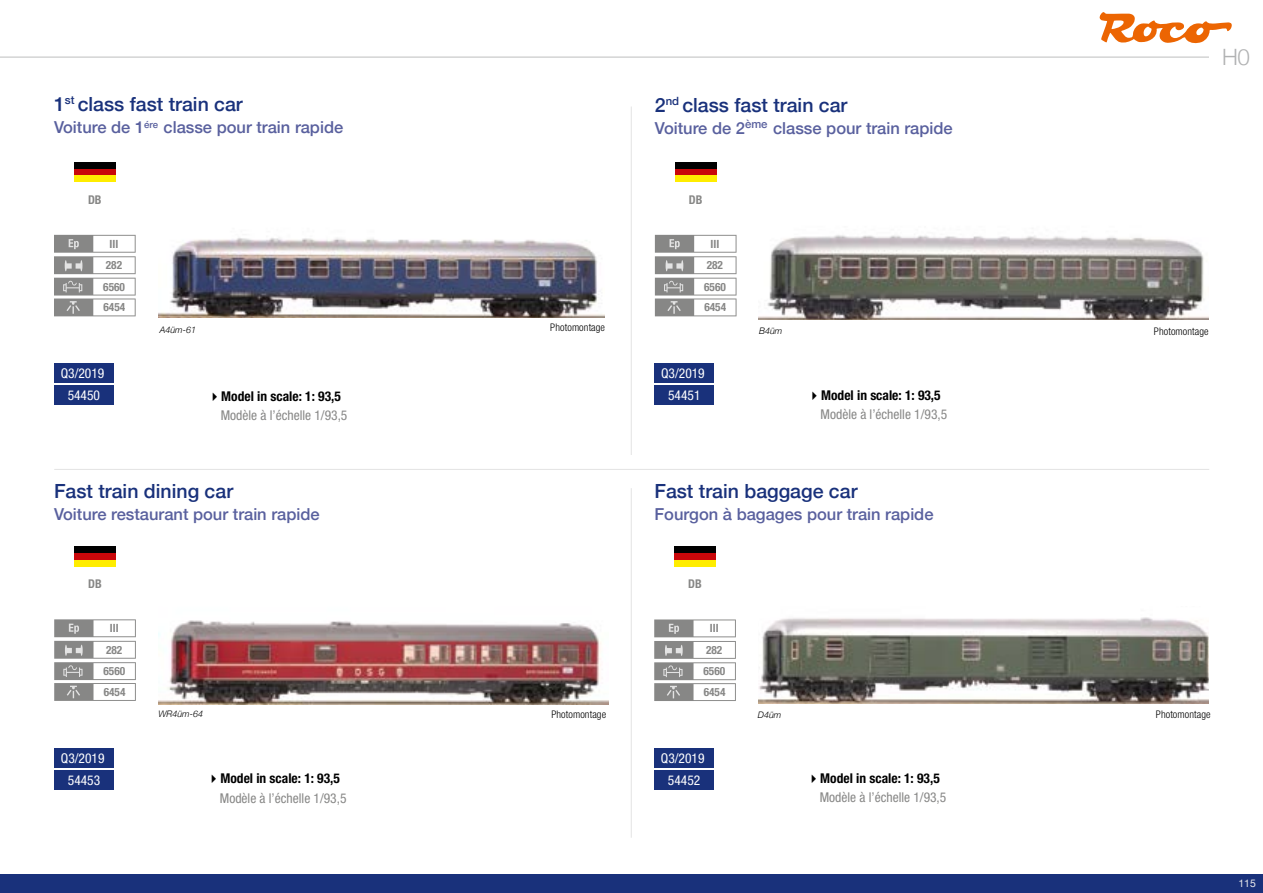
<style>
.page{position:relative;width:1263px;height:893px;background:#fff}
.page>*{position:absolute;margin:0;border:0;box-sizing:border-box;transform-origin:0 0}
.t1{font:300 22.5px "Helvetica Neue";color:#b1b2b3}
.t2{font:500 19.5px "Helvetica Neue";color:#19317b}
.t3{font:500 16.5px "Helvetica Neue";color:#59609e}
.t4{font:condensed 13.5px/19.5px "Helvetica Neue LT Std";color:#878786}
.t5{font:condensed 13.5px "Helvetica Neue LT Std";color:#fff}
.t6{font:700 condensed 12px "Helvetica Neue";color:#878786}
.t7{font:700 condensed 11.4px "Helvetica Neue LT Std";color:#878786}
.t8{font:300 condensed 10.5px "Helvetica Neue LT Std";letter-spacing:.01em;color:#000}
.t9{font:10.5px "Helvetica Neue";color:#ececed}
.t10{font:italic 300 9px "Helvetica Neue";color:#000}
.s1{color:#000}
.s2{font-weight:700;color:#000}
</style>
<div class="page">
<hr style="left:0;top:57px;width:1263px;height:1px;background:#bdbebe">
<svg style="left:0;top:874px;width:1px;height:19px"></svg>
<div style="left:1px;top:874px;width:1262px;height:19px;background:#19317b"></div>
<div style="left:1209px;top:43px;width:54px;height:34px;background:#fff"></div>
<svg style="left:1099px;top:12px;width:133px;height:32px"></svg>
<hr style="left:631px;top:488px;width:1px;height:350px;background:#e3e3e3">
<img style="left:758px;top:235px;width:451px;height:85px">
<hr style="left:54px;top:469px;width:1155px;height:1px;background:#e3e3e3">
<hr style="left:631px;top:107px;width:1px;height:348px;background:#e3e3e3">
<img style="left:158px;top:238px;width:447px;height:79px">
<div style="left:54px;top:386px;width:60px;height:19px;background:#19317b"></div>
<div style="left:654px;top:770px;width:60px;height:19px;background:#19317b"></div>
<div style="left:54px;top:770px;width:60px;height:19px;background:#19317b"></div>
<div style="left:654px;top:386px;width:60px;height:19px;background:#19317b"></div>
<div style="left:54px;top:364px;width:60px;height:19px;background:#19317b"></div>
<div style="left:654px;top:748px;width:60px;height:19px;background:#19317b"></div>
<div style="left:54px;top:748px;width:60px;height:19px;background:#19317b"></div>
<div style="left:654px;top:364px;width:60px;height:19px;background:#19317b"></div>
<div style="left:74px;top:162px;width:42px;height:7px;background:#000"></div>
<div style="left:74px;top:169px;width:42px;height:6px;background:#c9070a"></div>
<div style="left:74px;top:175px;width:42px;height:7px;background:#ffed00"></div>
<div style="left:674px;top:546px;width:42px;height:7px;background:#000"></div>
<div style="left:674px;top:553px;width:42px;height:7px;background:#c9070a"></div>
<div style="left:674px;top:560px;width:42px;height:7px;background:#ffed00"></div>
<div style="left:74px;top:546px;width:42px;height:7px;background:#000"></div>
<div style="left:74px;top:553px;width:42px;height:7px;background:#c9070a"></div>
<div style="left:74px;top:560px;width:42px;height:7px;background:#ffed00"></div>
<div style="left:675px;top:162px;width:42px;height:7px;background:#000"></div>
<div style="left:675px;top:169px;width:42px;height:6px;background:#c9070a"></div>
<div style="left:675px;top:175px;width:42px;height:7px;background:#ffed00"></div>
<svg style="left:54px;top:235px;width:82px;height:81px"></svg>
<svg style="left:654px;top:619px;width:82px;height:82px"></svg>
<svg style="left:54px;top:619px;width:82px;height:82px"></svg>
<svg style="left:655px;top:235px;width:81px;height:81px"></svg>
<img style="left:759px;top:617px;width:450px;height:87px">
<img style="left:158px;top:620px;width:450px;height:84px">
<h1 class="t1" style="left:1222px;top:39px;width:29px">H0</h1>
<h2 class="t2" style="left:54px;top:88px;width:190px">1<sup>st</sup> class fast train car</h2>
<p class="t3" style="left:54px;top:114px;width:291px">Voiture de 1<sup>ére</sup> classe pour train rapide</p>
<h2 class="t2" style="left:655px;top:89px;width:194px">2<sup>nd</sup> class fast train car</h2>
<p class="t3" style="left:655px;top:115px;width:299px">Voiture de 2<sup>ème</sup> classe pour train rapide</p>
<p class="t6" style="left:88px;top:189px;width:15px">DB</p>
<p class="t6" style="left:689px;top:189px;width:15px">DB</p>
<p class="t7" style="left:110px;top:237px;width:10px">III</p>
<p class="t7" style="left:710px;top:237px;width:10px">III</p>
<p class="t7" style="left:106px;top:258px;width:18px">282</p>
<p class="t7" style="left:707px;top:258px;width:18px">282</p>
<p class="t7" style="left:103px;top:280px;width:23px">6560</p>
<p class="t7" style="left:704px;top:280px;width:23px">6560</p>
<p class="t7" style="left:103px;top:300px;width:23px">6454</p>
<p class="t7" style="left:704px;top:300px;width:23px">6454</p>
<p class="t10" style="left:160px;top:322px;width:38px">A4üm-61</p>
<p class="t8" style="left:550px;top:321px;width:56px">Photomontage</p>
<p class="t10" style="left:759px;top:324px;width:25px">B4üm</p>
<p class="t8" style="left:1154px;top:325px;width:56px">Photomontage</p>
<p class="t5" style="left:61px;top:365px;width:45px">Q3/2019</p>
<p class="t5" style="left:661px;top:365px;width:45px">Q3/2019</p>
<p class="t5" style="left:68px;top:387px;width:34px">54450</p>
<p class="t4" style="left:221px;top:386px;width:128px;text-indent:-13px"><span class="s1">✔</span><span class="s2">Model in scale: 1: 93,5<br></span>Modèle à l’échelle 1/93,5</p>
<p class="t5" style="left:668px;top:387px;width:34px">54451</p>
<p class="t4" style="left:821px;top:385px;width:128px;text-indent:-13px"><span class="s1">✔</span><span class="s2">Model in scale: 1: 93,5<br></span>Modèle à l’échelle 1/93,5</p>
<h2 class="t2" style="left:54px;top:475px;width:181px">Fast train dining car</h2>
<p class="t3" style="left:54px;top:501px;width:267px">Voiture restaurant pour train rapide</p>
<h2 class="t2" style="left:654px;top:475px;width:205px">Fast train baggage car</h2>
<p class="t3" style="left:654px;top:501px;width:281px">Fourgon à bagages pour train rapide</p>
<p class="t6" style="left:88px;top:574px;width:15px">DB</p>
<p class="t6" style="left:688px;top:574px;width:15px">DB</p>
<p class="t7" style="left:110px;top:621px;width:10px">III</p>
<p class="t7" style="left:710px;top:621px;width:10px">III</p>
<p class="t7" style="left:106px;top:643px;width:18px">282</p>
<p class="t7" style="left:706px;top:643px;width:18px">282</p>
<p class="t7" style="left:103px;top:664px;width:23px">6560</p>
<p class="t7" style="left:703px;top:664px;width:23px">6560</p>
<p class="t7" style="left:104px;top:685px;width:23px">6454</p>
<p class="t7" style="left:704px;top:685px;width:23px">6454</p>
<p class="t8" style="left:551px;top:708px;width:56px">Photomontage</p>
<p class="t8" style="left:1156px;top:708px;width:56px">Photomontage</p>
<p class="t10" style="left:158px;top:707px;width:46px">WR4üm-64</p>
<p class="t10" style="left:758px;top:707px;width:25px">D4üm</p>
<p class="t5" style="left:61px;top:750px;width:45px">Q3/2019</p>
<p class="t5" style="left:661px;top:750px;width:45px">Q3/2019</p>
<p class="t4" style="left:220px;top:769px;width:128px;text-indent:-13px"><span class="s1">✔</span><span class="s2">Model in scale: 1: 93,5<br></span>Modèle à l’échelle 1/93,5</p>
<p class="t5" style="left:68px;top:772px;width:34px">54453</p>
<p class="t5" style="left:668px;top:772px;width:34px">54452</p>
<p class="t4" style="left:820px;top:768px;width:128px;text-indent:-13px"><span class="s1">✔</span><span class="s2">Model in scale: 1: 93,5<br></span>Modèle à l’échelle 1/93,5</p>
<p class="t9" style="left:1238px;top:876px;width:19px">115</p>
</div>
